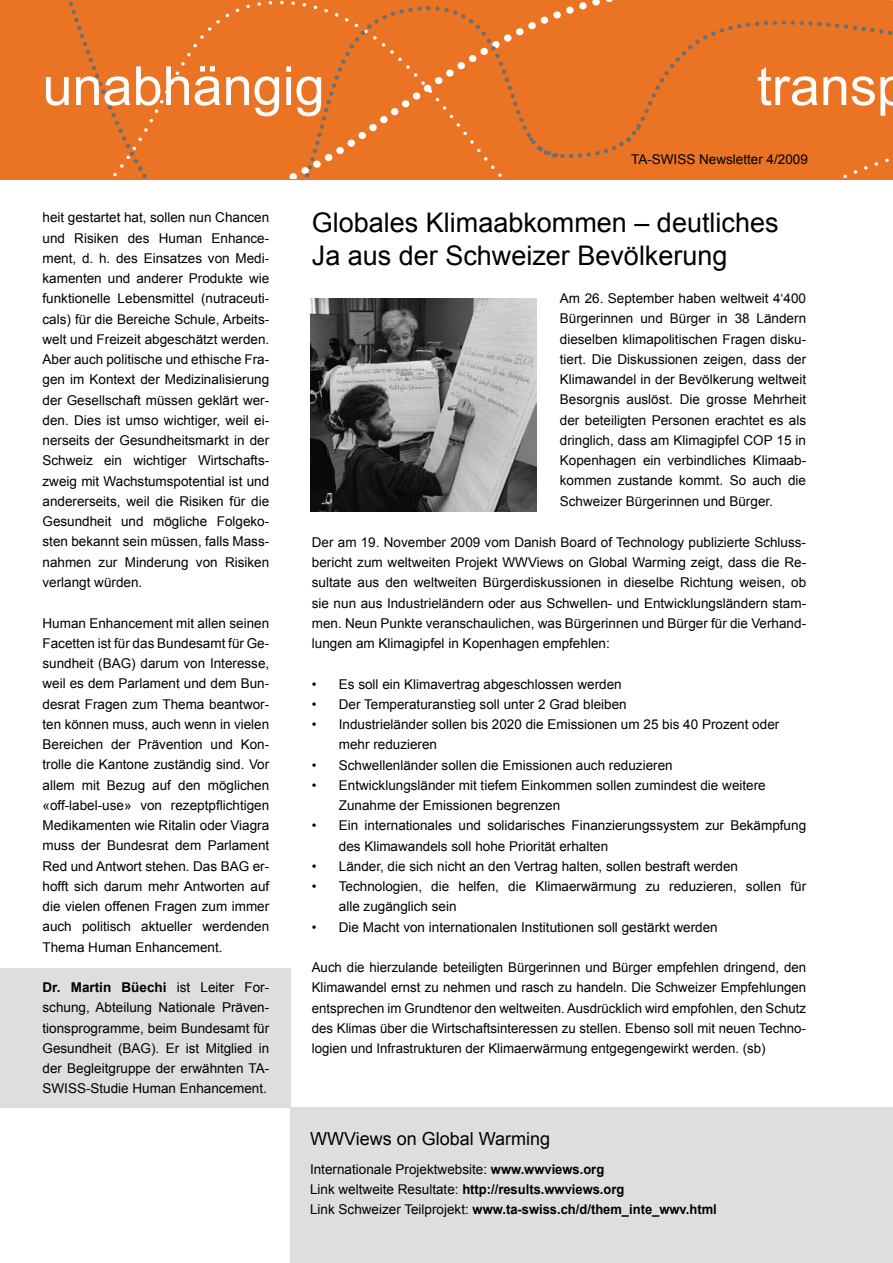
<style>
.page{position:relative;width:893px;height:1263px;background:#fff}
.page>*{position:absolute;margin:0;border:0;box-sizing:border-box;transform-origin:0 0}
.t1{font:54px "Arial";color:#fff}
.t2{font:27px/32.4px "Arial";color:#000}
.t3{font:18px "Arial";color:#000}
.t4{font:13.5px/20.2px "Arial";color:#000;text-align:justify}
.s1{font-weight:700}
</style>
<div class="page">
<div style="left:0;top:0;width:893px;height:179px;background:#ea7424"></div>
<svg style="left:235px;top:8px;width:4px;height:4px"></svg>
<svg style="left:246px;top:5px;width:4px;height:3px"></svg>
<svg style="left:257px;top:2px;width:4px;height:4px"></svg>
<svg style="left:68px;top:1px;width:161px;height:178px"></svg>
<svg style="left:269px;top:0;width:624px;height:179px"></svg>
<div style="left:0;top:968px;width:291px;height:140px;background:#dedede"></div>
<div style="left:291px;top:1108px;width:602px;height:155px;background:#dedede"></div>
<img style="left:310px;top:298px;width:227px;height:214px">
<h1 class="t1" style="left:43px;top:51px;width:284px">unabhängig</h1>
<h1 class="t1" style="left:757px;top:51px;width:152px">transp</h1>
<p class="t4" style="left:43px;top:208px;width:228px">heit gestartet hat, sollen nun Chancen und Risiken des Human Enhance&shy;ment, d. h. des Einsatzes von Medi&shy;kamenten und anderer Produkte wie funktionelle Lebensmittel (nutraceuti&shy;cals) für die Bereiche Schule, Arbeits&shy;welt und Freizeit abgeschätzt werden.<br>Aber auch politische und ethische Fra&shy;gen im Kontext der Medizinalisierung der Gesellschaft müssen geklärt wer&shy;den. Dies ist umso wichtiger, weil ei&shy;nerseits der Gesundheitsmarkt in der Schweiz ein wichtiger Wirtschafts&shy;zweig mit Wachstumspotential ist und andererseits, weil die Risiken für die Gesundheit und mögliche Folgeko&shy;sten bekannt sein müssen, falls Mass&shy;nahmen zur Minderung von Risiken verlangt würden.</p>
<p class="t4" style="left:43px;top:613px;width:228px">Human Enhancement mit allen seinen Facetten ist für das Bundesamt für Ge&shy;sundheit (BAG) darum von Interesse, weil es dem Parlament und dem Bun&shy;desrat Fragen zum Thema beantwor&shy;ten können muss, auch wenn in vielen Bereichen der Prävention und Kon&shy;trolle die Kantone zuständig sind. Vor allem mit Bezug auf den möglichen «off-label-use» von rezeptpflichtigen Medikamenten wie Ritalin oder Viagra muss der Bundesrat dem Parlament Red und Antwort stehen. Das BAG er&shy;hofft sich darum mehr Antworten auf die vielen offenen Fragen zum immer auch politisch aktueller werdenden Thema Human Enhancement.</p>
<p class="t4" style="left:43px;top:977px;width:228px"><span class="s1">Dr. Martin Büechi</span> ist Leiter For&shy;schung, Abteilung Nationale Präven&shy;tionsprogramme, beim Bundesamt für Gesundheit (BAG). Er ist Mitglied in der Begleitgruppe der erwähnten TA-SWISS-Studie Human Enhancement.</p>
<p class="t4" style="left:631px;top:149px;width:178px">TA-SWISS Newsletter 4/2009</p>
<h2 class="t2" style="left:312px;top:207px;width:468px">Globales Klimaabkommen – deutliches<br>Ja aus der Schweizer Bevölkerung</h2>
<p class="t4" style="left:560px;top:288px;width:248px">Am 26. September haben weltweit 4‘400<br>Bürgerinnen und Bürger in 38 Ländern dieselben klimapolitischen Fragen disku&shy;tiert. Die Diskussionen zeigen, dass der Klimawandel in der Bevölkerung weltweit Besorgnis auslöst. Die grosse Mehrheit der beteiligten Personen erachtet es als dringlich, dass am Klimagipfel COP 15 in Kopenhagen ein verbindliches Klimaab&shy;kommen zustande kommt. So auch die Schweizer Bürgerinnen und Bürger.</p>
<p class="t4" style="left:312px;top:532px;width:496px">Der am 19. November 2009 vom Danish Board of Technology publizierte Schluss&shy;bericht zum weltweiten Projekt WWViews on Global Warming zeigt, dass die Re&shy;sultate aus den weltweiten Bürgerdiskussionen in dieselbe Richtung weisen, ob sie nun aus Industrieländern oder aus Schwellen- und Entwicklungsländern stam&shy;men. Neun Punkte veranschaulichen, was Bürgerinnen und Bürger für die Verhand&shy;lungen am Klimagipfel in Kopenhagen empfehlen:</p>
<p class="t4" style="left:312px;top:674px;width:311px">• Es soll ein Klimavertrag abgeschlossen werden</p>
<p class="t4" style="left:312px;top:694px;width:316px">• Der Temperaturanstieg soll unter 2 Grad bleiben</p>
<p class="t4" style="left:339px;top:714px;width:442px;text-indent:-27px">• Industrieländer sollen bis 2020 die Emissionen um 25 bis 40 Prozent oder mehr reduzieren</p>
<p class="t4" style="left:312px;top:755px;width:362px">• Schwellenländer sollen die Emissionen auch reduzieren</p>
<p class="t4" style="left:339px;top:775px;width:428px;text-indent:-27px">• Entwicklungsländer mit tiefem Einkommen sollen zumindest die weitere<br>Zunahme der Emissionen begrenzen</p>
<p class="t4" style="left:339px;top:816px;width:469px;text-indent:-27px">• Ein internationales und solidarisches Finanzierungssystem zur Bekämpfung des Klimawandels soll hohe Priorität erhalten</p>
<p class="t4" style="left:312px;top:856px;width:428px">• Länder, die sich nicht an den Vertrag halten, sollen bestraft werden</p>
<p class="t4" style="left:339px;top:876px;width:469px;text-indent:-27px">• Technologien, die helfen, die Klimaerwärmung zu reduzieren, sollen für alle zugänglich sein</p>
<p class="t4" style="left:312px;top:917px;width:407px">• Die Macht von internationalen Institutionen soll gestärkt werden</p>
<p class="t4" style="left:312px;top:957px;width:496px">Auch die hierzulande beteiligten Bürgerinnen und Bürger empfehlen dringend, den Klimawandel ernst zu nehmen und rasch zu handeln. Die Schweizer Empfehlungen entsprechen im Grundtenor den weltweiten. Ausdrücklich wird empfohlen, den Schutz des Klimas über die Wirtschaftsinteressen zu stellen. Ebenso soll mit neuen Techno&shy;logien und Infrastrukturen der Klimaerwärmung entgegengewirkt werden. (sb)</p>
<h3 class="t3" style="left:310px;top:1127px;width:242px">WWViews on Global Warming</h3>
<p class="t4" style="left:310px;top:1159px;width:408px;text-align:left">Internationale Projektwebsite: <span class="s1">www.wwviews.org<br></span>Link weltweite Resultate: <span class="s1">http://results.wwviews.org<br></span>Link Schweizer Teilprojekt: <span class="s1">www.ta-swiss.ch/d/them_inte_wwv.html</span></p>
</div>
